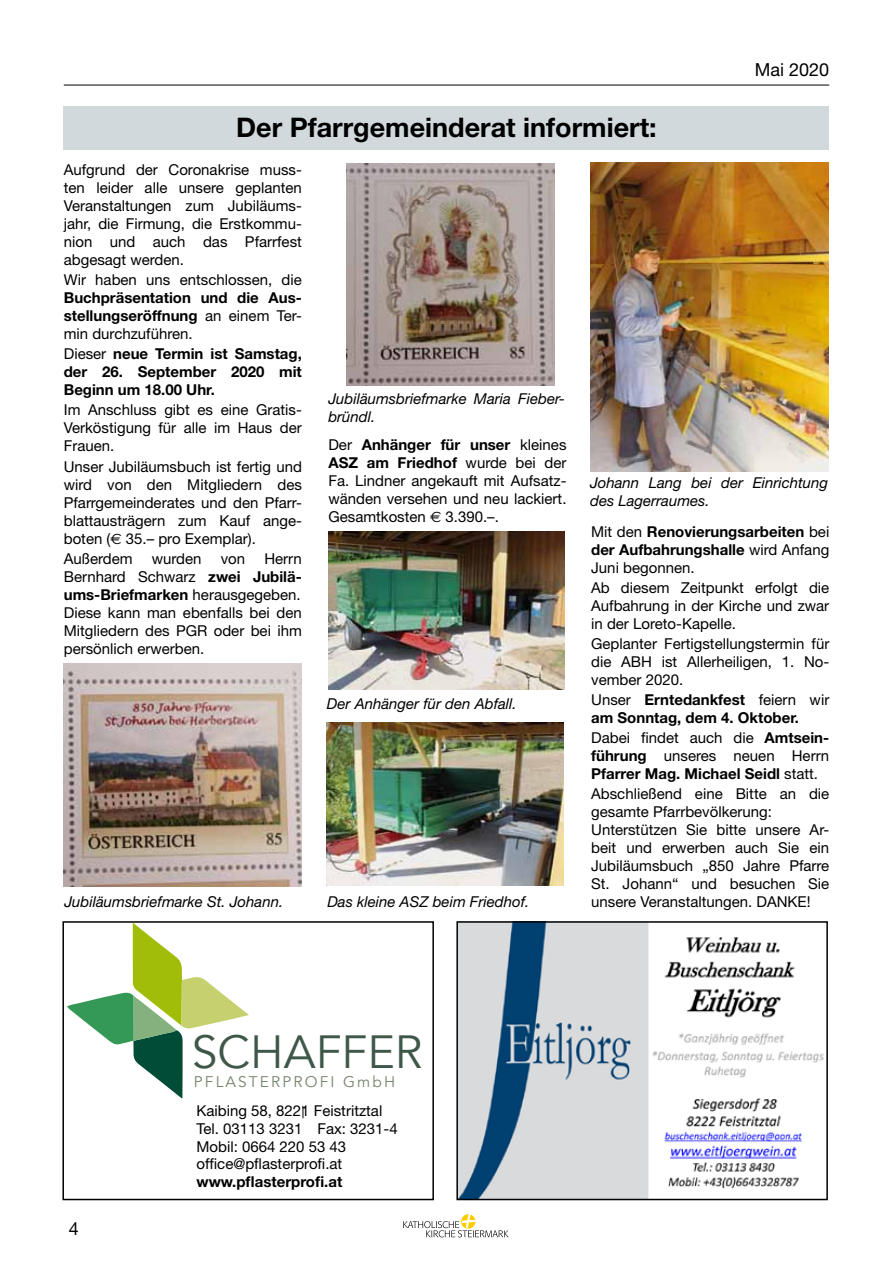
<style>
.page{position:relative;width:893px;height:1263px;background:#fff}
.page>*{position:absolute;margin:0;border:0;box-sizing:border-box;transform-origin:0 0}
.t1{font:46.5px "Avenir";color:#3f5748}
.t2{font:700 27px "Helvetica Neue";color:#000}
.t3{font:18px "Helvetica Neue";color:#000}
.t4{font:15.45px "Avenir";letter-spacing:.14em;color:#74836a}
.t5{font:15px/18px "Helvetica Neue";color:#000;text-align:justify}
.t6{font:700 15px/18px "Helvetica Neue";color:#000;text-align:justify}
.t7{font:italic 15px/18px "Helvetica Neue";color:#000}
.s1{font-weight:400}
.s2{font-family:"Euro Sans"}
.s3{font-weight:700}
</style>
<div class="page">
<hr style="left:64px;top:85px;width:765px;height:1px;background:#000">
<svg style="left:403px;top:1214px;width:106px;height:23px"></svg>
<div style="left:64px;top:106px;width:765px;height:43px;background:#d2d9dd"></div>
<img style="left:328px;top:531px;width:236px;height:158px">
<img style="left:327px;top:722px;width:237px;height:163px">
<img style="left:347px;top:163px;width:208px;height:223px">
<img style="left:63px;top:664px;width:238px;height:222px">
<img style="left:590px;top:162px;width:238px;height:309px">
<img style="left:459px;top:924px;width:365px;height:273px">
<div style="left:456px;top:921px;width:372px;height:279px;border:2px solid #000"></div>
<svg style="left:67px;top:924px;width:182px;height:174px"></svg>
<div style="left:62px;top:921px;width:372px;height:279px;border:2px solid #000"></div>
<svg style="left:303px;top:1106px;width:1px;height:12px"></svg>
<p class="t3" style="left:755px;top:59px;width:76px">Mai 2020</p>
<h2 class="t2" style="left:236px;top:111px;width:422px">Der Pfarrgemeinderat informiert:</h2>
<p class="t5" style="left:64px;top:160px;width:240px">Aufgrund der Coronakrise muss&shy;ten leider alle unsere geplanten Veranstaltungen zum Jubiläums&shy;jahr, die Firmung, die Erstkommu&shy;nion und auch das Pfarrfest abgesagt werden.</p>
<p class="t5" style="left:64px;top:271px;width:240px">Wir haben uns entschlossen, die</p>
<p class="t6" style="left:64px;top:288px;width:240px">Buchpräsentation und die Aus&shy;stellungseröffnung <span class="s1">an einem Ter&shy;min durchzuführen.</span></p>
<p class="t6" style="left:64px;top:345px;width:240px"><span class="s1">Dieser</span> neue Termin ist Samstag, der 26. September 2020 mit Beginn um 18.00 Uhr.</p>
<p class="t5" style="left:64px;top:401px;width:240px">Im Anschluss gibt es eine Gratis-Verköstigung für alle im Haus der Frauen.</p>
<p class="t5" style="left:64px;top:457px;width:240px">Unser Jubiläumsbuch ist fertig und wird von den Mitgliedern des Pfarrgemeinderates und den Pfarr&shy;blattausträgern zum Kauf ange&shy;boten (<span class="s2">E</span> 35.– pro Exemplar).</p>
<p class="t5" style="left:64px;top:549px;width:70px">Außerdem</p>
<p class="t5" style="left:152px;top:549px;width:51px">wurden</p>
<p class="t5" style="left:221px;top:549px;width:26px">von</p>
<p class="t7" style="left:328px;top:389px;width:238px">Jubiläumsbriefmarke Maria Fieber&shy;bründl.</p>
<p class="t5" style="left:328px;top:435px;width:240px">Der <span class="s3">Anhänger für unser</span> kleines <span class="s3">ASZ am Friedhof</span> wurde bei der Fa. Lindner angekauft mit Aufsatz&shy;wänden versehen und neu lackiert.<br>Gesamtkosten <span class="s2">E</span> 3.390.–.</p>
<p class="t7" style="left:590px;top:474px;width:240px">Johann Lang bei der Einrichtung des Lagerraumes.</p>
<p class="t6" style="left:591px;top:522px;width:240px"><span class="s1">Mit den</span> Renovierungsarbeiten <span class="s1">bei </span>der Aufbahrungshalle <span class="s1">wird Anfang Juni begonnen.</span></p>
<p class="t5" style="left:591px;top:578px;width:240px">Ab diesem Zeitpunkt erfolgt die Aufbahrung in der Kirche und zwar in der Loreto-Kapelle.</p>
<p class="t5" style="left:591px;top:634px;width:240px">Geplanter Fertigstellungstermin für die ABH ist Allerheiligen, 1. No&shy;vember 2020.</p>
<p class="t6" style="left:591px;top:690px;width:240px"><span class="s1">Unser</span> Erntedankfest <span class="s1">feiern wir </span>am Sonntag, dem 4. Oktober.</p>
<p class="t5" style="left:591px;top:729px;width:240px">Dabei findet auch die <span class="s3">Amtsein&shy;führung</span> unseres neuen Herrn <span class="s3">Pfarrer Mag. Michael Seidl</span> statt.</p>
<p class="t5" style="left:591px;top:785px;width:240px;text-align:left">Abschließend eine Bitte an die gesamte Pfarrbevölkerung:<br>Unterstützen Sie bitte unsere Ar&shy;beit und erwerben auch Sie ein<br>Jubiläumsbuch „850 Jahre Pfarre<br>St. Johann“ und besuchen Sie unsere Veranstaltungen. DANKE!</p>
<p class="t5" style="left:64px;top:549px;width:240px;text-indent:201px">Herrn Bernhard Schwarz <span class="s3">zwei Jubilä&shy;ums-Briefmarken</span> herausgegeben.<br>Diese kann man ebenfalls bei den Mitgliedern des PGR oder bei ihm persönlich erwerben.</p>
<p class="t7" style="left:327px;top:694px;width:191px">Der Anhänger für den Abfall.</p>
<p class="t7" style="left:327px;top:892px;width:203px">Das kleine ASZ beim Friedhof.</p>
<p class="t7" style="left:64px;top:893px;width:220px">Jubiläumsbriefmarke St. Johann.</p>
<p class="t3" style="left:69px;top:1217px;width:12px">4</p>
<h1 class="t1" style="left:192px;top:1024px;width:232px">SCHAFFER</h1>
<p class="t4" style="left:194px;top:1072px;width:203px">PFLASTERPROFI GmbH</p>
<p class="t5" style="left:196px;top:1102px;width:203px;text-align:left">Kaibing 58, 8221 Feistritztal<br>Tel. 03113 3231 Fax: 3231-4<br>Mobil: 0664 220 53 43 office@pflasterprofi.at</p>
<p class="t6" style="left:196px;top:1172px;width:147px">www.pflasterprofi.at</p>
</div>
